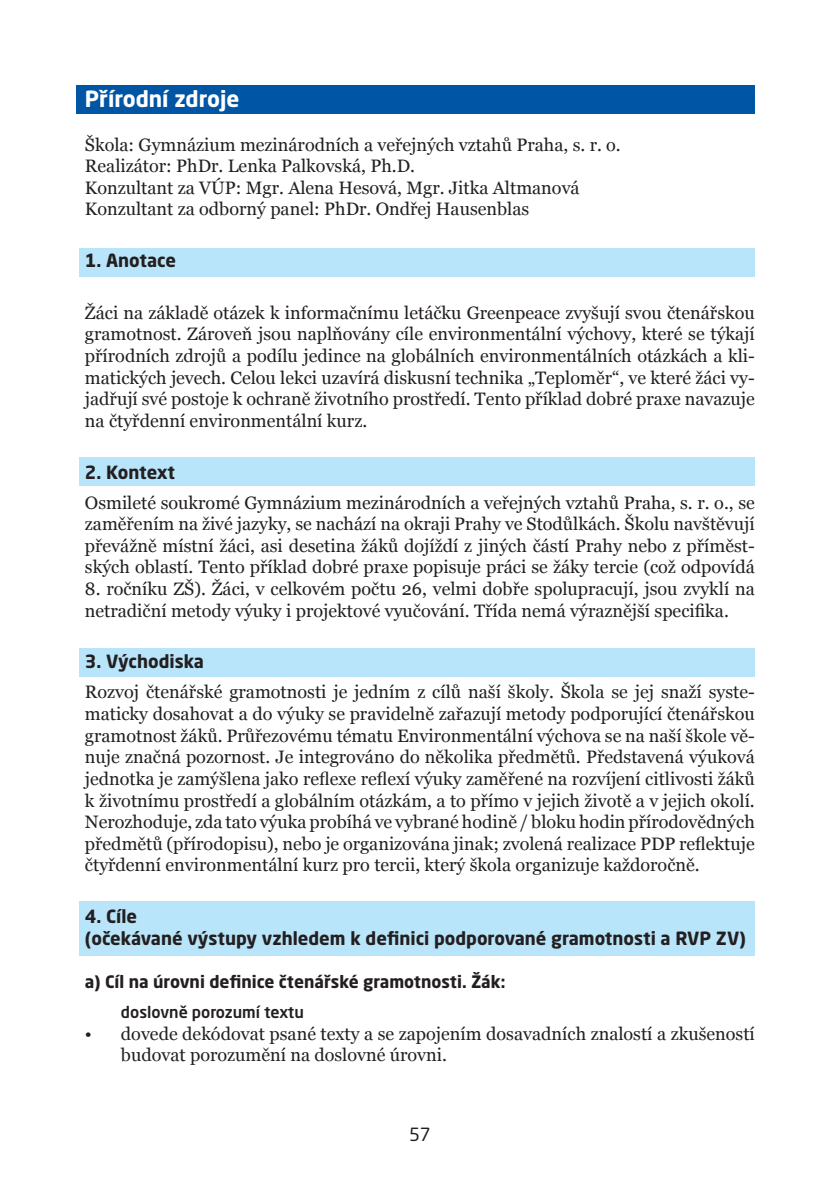
<style>
.page{position:relative;width:840px;height:1191px;background:#fff}
.page>*{position:absolute;margin:0;border:0;box-sizing:border-box;transform-origin:0 0}
.Styl_odstavce3{font:700 22px "Neo Sans Pro";color:#fff}
.Styl_odstavce3-2{font:18px/21.6px "Georgia";color:#231f20;text-align:justify}
.odrazky{font:18px/21.6px "Georgia";color:#231f20}
.Styl_odstavce3-3{font:700 18px "Neo Sans Pro";color:#231f20}
.mezera{font:18px "Georgia";color:#231f20}
.mezera-2{font:700 18px "Neo Sans Pro";color:#231f20}
.mezera-3{font:700 18px "Neo Sans Pro";letter-spacing:-.02em;color:#231f20}
.t1{font:18px "Neo Sans Pro";color:#231f20}
.mezera-4{font:700 17px "Neo Sans Pro";color:#231f20}
.odrazky-2{font:500 16px "Neo Sans Pro";color:#231f20}
.s1{font-family:"Georgia";font-weight:400;font-size:18px}
</style>
<div class="page">
<div style="left:77px;top:85px;width:677px;height:28px;background:#0155a5"></div>
<div style="left:79px;top:901px;width:675px;height:54px;background:#b9e5fa"></div>
<div style="left:79px;top:648px;width:675px;height:28px;background:#b9e5fa"></div>
<div style="left:79px;top:458px;width:675px;height:28px;background:#b9e5fa"></div>
<div style="left:79px;top:248px;width:675px;height:28px;background:#b9e5fa"></div>
<p class="Styl_odstavce3" style="left:85px;top:85px;width:156px">Přírodní zdroje</p>
<p class="Styl_odstavce3-2" style="left:85px;top:133px;width:537px">Škola: Gymnázium mezinárodních a veřejných vztahů Praha, s. r. o.</p>
<p class="Styl_odstavce3-2" style="left:85px;top:155px;width:331px">Realizátor: PhDr. Lenka Palkovská, Ph.D.</p>
<p class="Styl_odstavce3-2" style="left:85px;top:177px;width:496px">Konzultant za VÚP: Mgr. Alena Hesová, Mgr. Jitka Altmanová</p>
<p class="mezera" style="left:85px;top:199px;width:445px">Konzultant za odborný panel: PhDr. Ondřej Hausenblas</p>
<p class="Styl_odstavce3-3" style="left:85px;top:249px;width:92px">1. Anotace</p>
<p class="Styl_odstavce3-2" style="left:85px;top:302px;width:671px">Žáci na základě otázek k informačnímu letáčku Greenpeace zvyšují svou čtenářskou gramotnost. Zároveň jsou naplňovány cíle environmentální výchovy, které se týkají přírodních zdrojů a podílu jedince na globálních environmentálních otázkách a kli&shy;matických jevech. Celou lekci uzavírá diskusní technika „Teploměr“, ve které žáci vy&shy;jadřují své postoje k ochraně životního prostředí. Tento příklad dobré praxe navazuje na čtyřdenní environmentální kurz.</p>
<p class="mezera-3" style="left:85px;top:460px;width:92px">2. Kontext</p>
<p class="Styl_odstavce3-2" style="left:85px;top:491px;width:671px">Osmileté soukromé Gymnázium mezinárodních a veřejných vztahů Praha, s. r. o., se zaměřením na živé jazyky, se nachází na okraji Prahy ve Stodůlkách. Školu navštěvují převážně místní žáci, asi desetina žáků dojíždí z jiných částí Prahy nebo z příměst&shy;ských oblastí. Tento příklad dobré praxe popisuje práci se žáky tercie (což odpovídá</p>
<p class="Styl_odstavce3-2" style="left:85px;top:578px;width:671px">8. ročníku ZŠ). Žáci, v celkovém počtu 26, velmi dobře spolupracují, jsou zvyklí na netradiční metody výuky i projektové vyučování. Třída nemá výraznější specifika.</p>
<p class="mezera-2" style="left:85px;top:650px;width:121px">3. Východiska</p>
<p class="Styl_odstavce3-2" style="left:85px;top:681px;width:671px">Rozvoj čtenářské gramotnosti je jedním z cílů naší školy. Škola se jej snaží syste&shy;maticky dosahovat a do výuky se pravidelně zařazují metody podporující čtenářskou gramotnost žáků. Průřezovému tématu Environmentální výchova se na naší škole vě&shy;nuje značná pozornost. Je integrováno do několika předmětů. Představená výuková jednotka je zamýšlena jako reflexe reflexí výuky zaměřené na rozvíjení citlivosti žáků k životnímu prostředí a globálním otázkám, a to přímo v jejich životě a v jejich okolí.<br>Nerozhoduje, zda tato výuka probíhá ve vybrané hodině / bloku hodin přírodovědných předmětů (přírodopisu), nebo je organizována jinak; zvolená realizace PDP reflektuje čtyřdenní environmentální kurz pro tercii, který škola organizuje každoročně.</p>
<p class="Styl_odstavce3-3" style="left:85px;top:905px;width:54px">4. Cíle</p>
<p class="Styl_odstavce3-3" style="left:85px;top:926px;width:662px">(očekávané výstupy vzhledem k definici podporované gramotnosti a RVP ZV)</p>
<p class="mezera-4" style="left:85px;top:970px;width:422px">a) Cíl na úrovni definice čtenářské gramotnosti. Žák:</p>
<p class="odrazky-2" style="left:85px;top:1002px;width:220px"><span class="s1">•</span> doslovně porozumí textu</p>
<p class="odrazky" style="left:121px;top:1022px;width:635px;text-indent:-36px">• dovede dekódovat psané texty a se zapojením dosavadních znalostí a zkušeností budovat porozumění na doslovné úrovni.</p>
<p class="t1" style="left:409px;top:1123px;width:23px">57</p>
</div>
